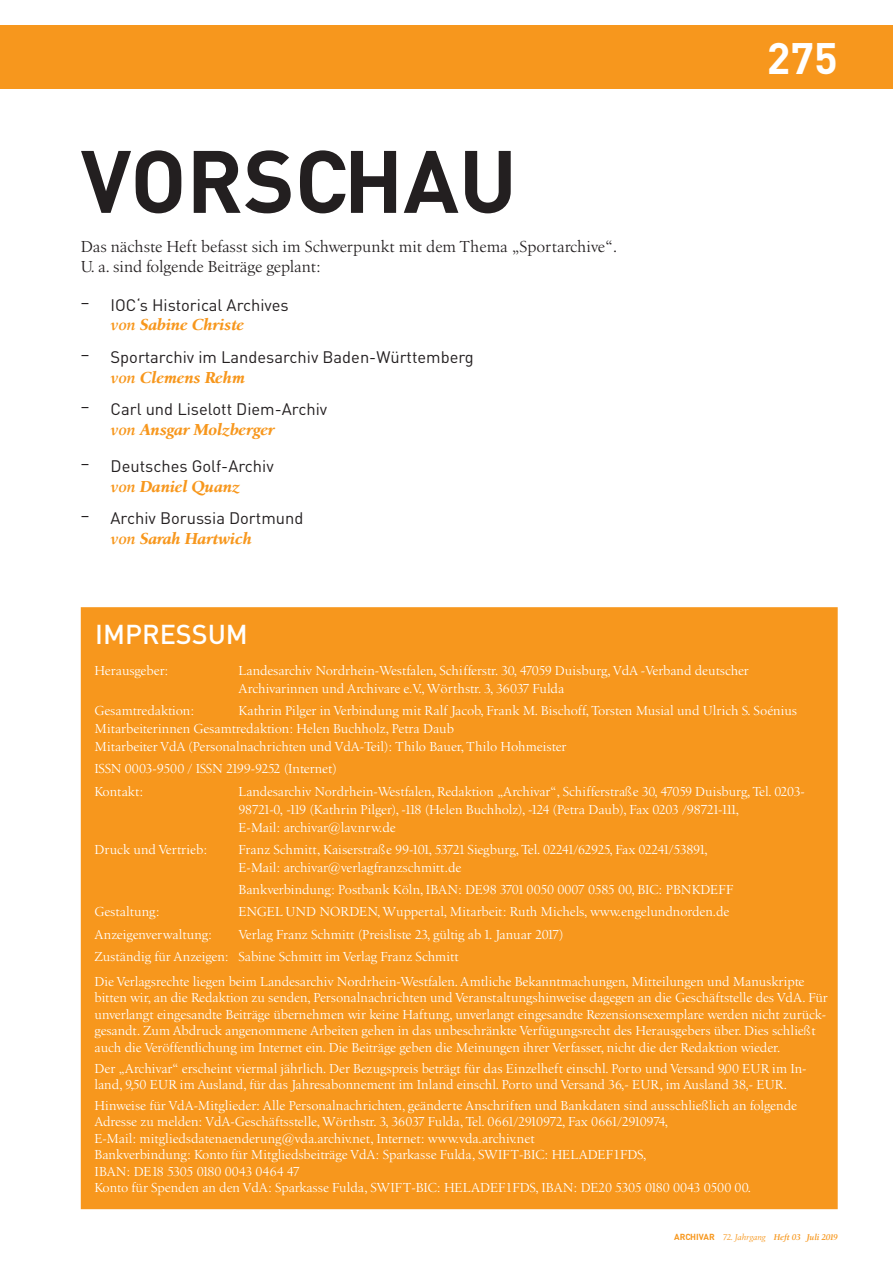
<style>
.page{position:relative;width:893px;height:1263px;background:#fff}
.page>*{position:absolute;margin:0;border:0;box-sizing:border-box;transform-origin:0 0}
.t1{font:700 87px "DIN";color:#231f20}
.t2{font:700 43.5px "DIN";color:#fff}
.t3{font:27px "DIN Medium Alternate";color:#fff}
.t4{font:16.5px "DIN";color:#231f20}
.t5{font:16.5px/19.8px "Birka";color:#231f20}
.t6{font:italic 700 16.5px "Birka";color:#f7971d}
.t7{font:13.5px/16.5px "Birka";color:#fff}
.t8{font:italic 600 8.7px "Birka";letter-spacing:-.025em;color:#f7971d}
.s1{font-weight:600}
.s2{font-family:"DIN";font-weight:700;font-style:normal}
.s3{font-weight:400}
</style>
<div class="page">
<div style="left:0;top:25px;width:893px;height:64px;background:#f7971d"></div>
<div style="left:81px;top:607px;width:757px;height:602px;background:#f7971d;border:2px solid #f7971d"></div>
<h1 class="t1" style="left:81px;top:123px;width:438px">VORSCHAU</h1>
<p class="t5" style="left:81px;top:237px;width:538px">Das nächste Heft befasst sich im Schwerpunkt mit dem Thema „Sportarchive“.<br>U. a. sind folgende Beiträge geplant:</p>
<p class="t4" style="left:81px;top:293px;width:209px">– IOC‘s Historical Archives</p>
<p class="t6" style="left:111px;top:315px;width:135px"><span class="s1">von</span> Sabine Christe</p>
<p class="t4" style="left:81px;top:346px;width:394px">– Sportarchiv im Landesarchiv Baden-Württemberg</p>
<p class="t6" style="left:111px;top:368px;width:136px"><span class="s1">von</span> Clemens Rehm</p>
<p class="t4" style="left:81px;top:398px;width:248px">– Carl und Liselott Diem-Archiv</p>
<p class="t6" style="left:111px;top:420px;width:165px"><span class="s1">von</span> Ansgar Molzberger</p>
<p class="t4" style="left:81px;top:455px;width:194px">– Deutsches Golf-Archiv</p>
<p class="t6" style="left:111px;top:477px;width:131px"><span class="s1">von</span> Daniel Quanz</p>
<p class="t4" style="left:81px;top:507px;width:224px">– Archiv Borussia Dortmund</p>
<p class="t6" style="left:111px;top:529px;width:143px"><span class="s1">von</span> Sarah Hartwich</p>
<h2 class="t2" style="left:767px;top:29px;width:72px">275</h2>
<h3 class="t3" style="left:95px;top:616px;width:27px">IMPRE</h3>
<h3 class="t3" style="left:176px;top:616px;width:51px">SSUM</h3>
<p class="t7" style="left:94px;top:662px;width:75px">Herausgeber:</p>
<p class="t7" style="left:238px;top:661px;width:512px;line-height:18px">Landesarchiv Nordrhein-Westfalen, Schifferstr. 30, 47059 Duisburg, VdA -Verband deutscher<br>Archivarinnen und Archivare e.V., Wörthstr. 3, 36037 Fulda</p>
<p class="t7" style="left:94px;top:702px;width:101px">Gesamtredaktion:</p>
<p class="t7" style="left:94px;top:702px;width:704px;line-height:18px;text-indent:144px">Kathrin Pilger in Verbindung mit Ralf Jacob, Frank M. Bischoff, Torsten Musial und Ulrich S. Soénius<br>Mitarbeiterinnen Gesamtredaktion: Helen Buchholz, Petra Daub<br>Mitarbeiter VdA (Personalnachrichten und VdA-Teil): Thilo Bauer, Thilo Hohmeister</p>
<p class="t7" style="left:94px;top:758px;width:244px;line-height:22.2px">ISSN 0003-9500 / ISSN 2199-9252 (Internet)<br>Kontakt:</p>
<p class="t7" style="left:238px;top:782px;width:568px;line-height:18px">Landesarchiv Nordrhein-Westfalen, Redaktion „Archivar“, Schifferstraße 30, 47059 Duisburg, Tel. 0203-<br>98721-0, -119 (Kathrin Pilger), -118 (Helen Buchholz), -124 (Petra Daub), Fax 0203 /98721-111,<br>E-Mail: archivar@lav.nrw.de</p>
<p class="t7" style="left:94px;top:841px;width:114px">Druck und Vertrieb:</p>
<p class="t7" style="left:238px;top:840px;width:471px;line-height:18px">Franz Schmitt, Kaiserstraße 99-101, 53721 Siegburg, Tel. 02241/62925, Fax 02241/53891,<br>E-Mail: archivar@verlagfranzschmitt.de</p>
<p class="t7" style="left:238px;top:881px;width:496px">Bankverbindung: Postbank Köln, IBAN: DE98 3701 0050 0007 0585 00, BIC: PBNKDEFF</p>
<p class="t7" style="left:94px;top:904px;width:67px">Gestaltung:</p>
<p class="t7" style="left:238px;top:904px;width:492px">ENGEL UND NORDEN, Wuppertal, Mitarbeit: Ruth Michels, www.engelundnorden.de</p>
<p class="t7" style="left:94px;top:926px;width:119px">Anzeigenverwaltung:</p>
<p class="t7" style="left:94px;top:923px;width:471px;line-height:22.2px;text-indent:144px">Verlag Franz Schmitt (Preisliste 23, gültig ab 1. Januar 2017)<br>Zuständig für Anzeigen: Sabine Schmitt im Verlag Franz Schmitt</p>
<p class="t7" style="left:94px;top:973px;width:735px">Die Verlagsrechte liegen beim Landesarchiv Nordrhein-Westfalen. Amtliche Bekanntmachungen, Mitteilungen und Manuskripte bitten wir, an die Redaktion zu senden, Personalnachrichten und Veranstaltungshinweise dagegen an die Geschäftstelle des VdA. Für unverlangt eingesandte Beiträge übernehmen wir keine Haftung, unverlangt eingesandte Rezensionsexemplare werden nicht zurück&shy;gesandt. Zum Abdruck angenommene Arbeiten gehen in das unbeschränkte Verfügungsrecht des Herausgebers über. Dies schließt auch die Veröffentlichung im Internet ein. Die Beiträge geben die Meinungen ihrer Verfasser, nicht die der Redaktion wieder.</p>
<p class="t7" style="left:94px;top:1060px;width:713px">Der „Archivar“ erscheint viermal jährlich. Der Bezugspreis beträgt für das Einzelheft einschl. Porto und Versand 9,00 EUR im In&shy;land, 9,50 EUR im Ausland, für das Jahresabonnement im Inland einschl. Porto und Versand 36,- EUR, im Ausland 38,- EUR.</p>
<p class="t7" style="left:94px;top:1097px;width:704px">Hinweise für VdA-Mitglieder: Alle Personalnachrichten, geänderte Anschriften und Bankdaten sind ausschließlich an folgende Adresse zu melden: VdA-Geschäftsstelle, Wörthstr. 3, 36037 Fulda, Tel. 0661/2910972, Fax 0661/2910974,<br>E-Mail: mitgliedsdatenaenderung@vda.archiv.net, Internet: www.vda.archiv.net<br>Bankverbindung: Konto für Mitgliedsbeiträge VdA: Sparkasse Fulda, SWIFT-BIC: HELADEF1FDS,<br>IBAN: DE18 5305 0180 0043 0464 47<br>Konto für Spenden an den VdA: Sparkasse Fulda, SWIFT-BIC: HELADEF1FDS, IBAN: DE20 5305 0180 0043 0500 00.</p>
<p class="t8" style="left:674px;top:1232px;width:165px"><span class="s2">ARCHIVAR</span> <span class="s3">72. Jahrgang</span> Heft 03 Juli 2019</p>
</div>
